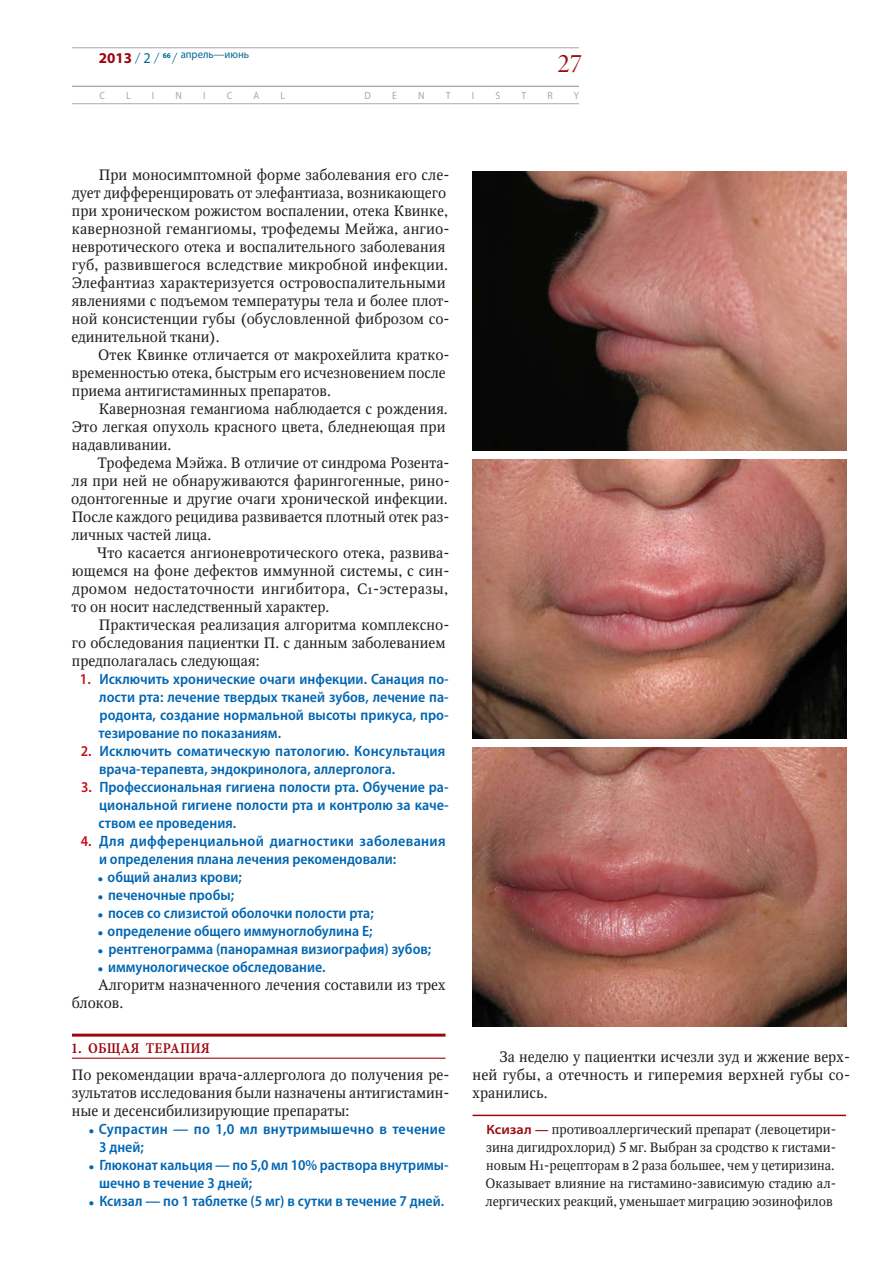
<style>
.page{position:relative;width:893px;height:1263px;background:#fff}
.page>*{position:absolute;margin:0;border:0;box-sizing:border-box;transform-origin:0 0}
.t1{font:27px "Minion Pro Disp";color:#9d070d}
.t2{font:15px/18px "Octava";color:#231f20}
.t3{font:600 semi-condensed 15px/18px "Myriad Pro";color:#0166b3}
.t4{font:15px "Minion Pro Semibold Cn Capt";letter-spacing:.01em;color:#9d070d}
.t5{font:13.5px/18px "Octava";color:#231f20;text-align:justify}
.t6{font:11.25px "Myriad Pro";color:#006991;scale:.95 1}
.t7{font:semi-condensed 10.5px "Myriad Pro";color:#a8a9ad}
.s1{font-weight:700;font-size:15px;color:#9d070d}
.s2{font-weight:300;font-size:15px}
.s3{font-size:15px}
.s4{font-weight:700;font-size:7.5px}
.s5{color:#c4121a}
.s6{font-size:18px}
.s7{font-family:"Myriad Pro";font-weight:600;font-stretch:semi-expanded;color:#9d070d}
</style>
<div class="page">
<hr style="left:72px;top:48px;width:507px;height:1px;background:#a8a9ad">
<hr style="left:72px;top:86px;width:507px;height:1px;background:#a8a9ad">
<hr style="left:72px;top:103px;width:507px;height:1px;background:#a8a9ad">
<hr style="left:72px;top:1034px;width:374px;height:3px;background:#9d070d">
<hr style="left:72px;top:1058px;width:374px;height:1px;background:#9d070d">
<hr style="left:472px;top:1115px;width:374px;height:1px;background:#9d070d">
<img style="left:472px;top:171px;width:374px;height:279px">
<img style="left:472px;top:459px;width:374px;height:279px">
<img style="left:472px;top:747px;width:374px;height:279px">
<p class="t6" style="left:99px;top:47px;width:160px"><span class="s1">2013</span> <span class="s2">/</span> <span class="s3">2</span> <span class="s2">/</span> <span class="s4">66</span> <span class="s2">/</span> апрель—июнь</p>
<p class="t7" style="left:99px;top:89px;width:7px">C</p>
<p class="t7" style="left:126px;top:89px;width:6px">L</p>
<p class="t7" style="left:152px;top:89px;width:4px">I</p>
<p class="t7" style="left:175px;top:89px;width:8px">N</p>
<p class="t7" style="left:203px;top:89px;width:4px">I</p>
<p class="t7" style="left:227px;top:89px;width:7px">C</p>
<p class="t7" style="left:253px;top:89px;width:7px">A</p>
<p class="t7" style="left:281px;top:89px;width:6px">L</p>
<p class="t7" style="left:365px;top:89px;width:8px">D</p>
<p class="t7" style="left:392px;top:89px;width:6px">E</p>
<p class="t7" style="left:418px;top:89px;width:8px">N</p>
<p class="t7" style="left:446px;top:89px;width:6px">T</p>
<p class="t7" style="left:472px;top:89px;width:4px">I</p>
<p class="t7" style="left:495px;top:89px;width:6px">S</p>
<p class="t7" style="left:521px;top:89px;width:6px">T</p>
<p class="t7" style="left:547px;top:89px;width:7px">R</p>
<p class="t7" style="left:574px;top:89px;width:7px">Y</p>
<h1 class="t1" style="left:558px;top:47px;width:26px">27</h1>
<p class="t2" style="left:71px;top:166px;width:380px;text-indent:27px">При моносимптомной форме заболевания его сле&shy;дует дифференцировать от элефантиаза, возникающего при хроническом рожистом воспалении, отека Квинке, кавернозной гемангиомы, трофедемы Мейжа, ангио&shy;невротического отека и воспалительного заболевания губ, развившегося вследствие микробной инфекции.<br>Элефантиаз характеризуется островоспалительными явлениями с подъемом температуры тела и более плот&shy;ной консистенции губы (обусловленной фиброзом со&shy;единительной ткани).</p>
<p class="t2" style="left:72px;top:346px;width:379px;text-indent:26px">Отек Квинке отличается от макрохейлита кратко&shy;временностью отека, быстрым его исчезновением после приема антигистаминных препаратов.</p>
<p class="t2" style="left:72px;top:400px;width:377px;text-indent:27px">Кавернозная гемангиома наблюдается с рождения.<br>Это легкая опухоль красного цвета, бледнеющая при надавливании.</p>
<p class="t2" style="left:71px;top:454px;width:380px;text-indent:26px">Трофедема Мэйжа. В отличие от синдрома Розента&shy;ля при ней не обнаруживаются фарингогенные, рино&shy;одонтогенные и другие очаги хронической инфекции.<br>После каждого рецидива развивается плотный отек раз&shy;личных частей лица.</p>
<p class="t2" style="left:72px;top:544px;width:379px;text-align:justify;text-indent:25px">Что касается ангионевротического отека, развива&shy;ющемся на фоне дефектов иммунной системы, с син&shy;дромом недостаточности ингибитора, С₁-эстеразы, то он носит наследственный характер.</p>
<p class="t2" style="left:72px;top:616px;width:379px;text-indent:27px">Практическая реализация алгоритма комплексно&shy;го обследования пациентки П. с данным заболеванием предполагалась следующая:</p>
<p class="t3" style="left:99px;top:670px;width:352px;text-align:justify;text-indent:-19px"><span class="s5">1.</span> Исключить хронические очаги инфекции. Санация по&shy;лости рта: лечение твердых тканей зубов, лечение па&shy;родонта, создание нормальной высоты прикуса, про&shy;тезирование по показаниям.</p>
<p class="t3" style="left:99px;top:742px;width:348px;text-indent:-18px"><span class="s5">2.</span> Исключить соматическую патологию. Консультация врача-терапевта, эндокринолога, аллерголога.</p>
<p class="t3" style="left:99px;top:778px;width:352px;text-align:justify;text-indent:-17px"><span class="s5">3.</span> Профессиональная гигиена полости рта. Обучение ра&shy;циональной гигиене полости рта и контролю за каче&shy;ством ее проведения.</p>
<p class="t3" style="left:99px;top:832px;width:348px;text-indent:-18px"><span class="s5">4.</span> Для дифференциальной диагностики заболевания и определения плана лечения рекомендовали:</p>
<p class="t3" style="left:98px;top:868px;width:146px"><span class="s6">•</span> общий анализ крови;</p>
<p class="t3" style="left:98px;top:886px;width:138px"><span class="s6">•</span> печеночные пробы;</p>
<p class="t3" style="left:98px;top:904px;width:278px"><span class="s6">•</span> посев со слизистой оболочки полости рта;</p>
<p class="t3" style="left:98px;top:922px;width:276px"><span class="s6">•</span> определение общего иммуноглобулина Е;</p>
<p class="t3" style="left:98px;top:940px;width:335px"><span class="s6">•</span> рентгенограмма (панорамная визиография) зубов;</p>
<p class="t3" style="left:98px;top:958px;width:230px"><span class="s6">•</span> иммунологическое обследование.</p>
<p class="t2" style="left:72px;top:976px;width:376px;text-indent:26px">Алгоритм назначенного лечения составили из трех блоков.</p>
<p class="t4" style="left:71px;top:1038px;width:140px">1. Общая терапия</p>
<p class="t2" style="left:72px;top:1066px;width:379px;text-align:justify">По рекомендации врача‑аллерголога до получения ре&shy;зультатов исследования были назначены антигистамин&shy;ные и десенсибилизирующие препараты:</p>
<p class="t3" style="left:99px;top:1120px;width:348px;text-indent:-10px"><span class="s6">•</span> Супрастин — по 1,0 мл внутримышечно в течение<br>3 дней;</p>
<p class="t3" style="left:99px;top:1156px;width:351px;text-indent:-10px"><span class="s6">•</span> Глюконат кальция — по 5,0 мл 10% раствора внутримы&shy;шечно в течение 3 дней;</p>
<p class="t3" style="left:89px;top:1192px;width:357px"><span class="s6">•</span> Ксизал — по 1 таблетке (5 мг) в сутки в течение 7 дней.</p>
<p class="t2" style="left:472px;top:1048px;width:379px;text-align:justify;text-indent:28px">За неделю у пациентки исчезли зуд и жжение верх&shy;ней губы, а отечность и гиперемия верхней губы со&shy;хранились.</p>
<p class="t5" style="left:486px;top:1120px;width:352px"><span class="s7">Ксизал —</span> противоаллергический препарат (левоцетири&shy;зина дигидрохлорид) 5 мг. Выбран за сродство к гистами&shy;новым Н₁-рецепторам в 2 раза большее, чем у цетиризина.<br>Оказывает влияние на гистамино-зависимую стадию ал&shy;лергических реакций, уменьшает миграцию эозинофилов</p>
</div>
